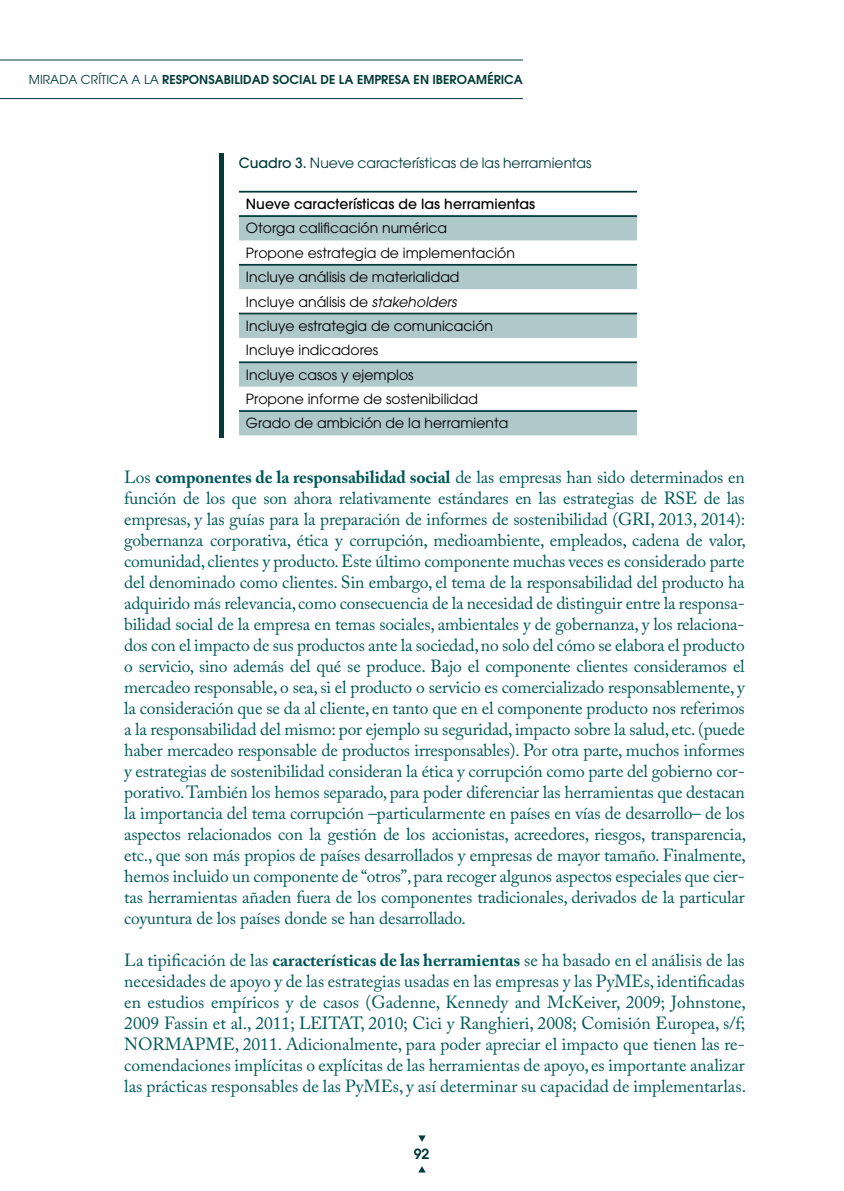
<style>
.page{position:relative;width:844px;height:1191px;background:#fff}
.page>*{position:absolute;margin:0;border:0;box-sizing:border-box;transform-origin:0 0}
.t1{font:17.5px/21px "Adobe Caslon Pro";letter-spacing:-.005em;color:#005859;text-align:justify}
.t2{font:14px/24.3px "ITC Avant Garde Pro";color:#000}
.t3{font:14px "ITC Avant Garde Pro";color:#003a39}
.t4{font:500 14px "ITC Avant Garde Pro";color:#000}
.t5{font:600 14px "ITC Avant Garde Pro";color:#003a39}
.t6{font:600 12.25px "ITC Avant Garde Pro";color:#003a39}
.s1{font-weight:400}
.s2{font-weight:500}
.s3{font-style:italic}
.s4{font-weight:700}
</style>
<div class="page">
<hr style="left:0;top:98px;width:522px;height:1px;background:#003a39">
<hr style="left:0;top:60px;width:522px;height:1px;background:#003a39">
<svg style="left:418px;top:1135px;width:7px;height:6px"></svg>
<svg style="left:418px;top:1166px;width:7px;height:6px"></svg>
<hr style="left:219px;top:153px;width:4px;height:284px;background:#003a39">
<svg style="left:239px;top:217px;width:397px;height:218px;fill:#afc8c9"></svg>
<hr style="left:239px;top:191px;width:397px;height:2px;background:#003a39">
<hr style="left:239px;top:215px;width:397px;height:2px;background:#003a39">
<hr style="left:239px;top:264px;width:397px;height:2px;background:#003a39">
<hr style="left:239px;top:313px;width:397px;height:1px;background:#003a39">
<hr style="left:239px;top:361px;width:397px;height:2px;background:#003a39">
<hr style="left:239px;top:410px;width:397px;height:2px;background:#003a39">
<p class="t6" style="left:29px;top:71px;width:495px"><span class="s1">Mirada Crítica a la</span> RESPONSABILIDAD SOCIAL DE LA EMPRESA EN IBEROAMÉRICA</p>
<p class="t3" style="left:239px;top:154px;width:354px"><span class="s2">Cuadro 3.</span> Nueve características de las herramientas</p>
<p class="t4" style="left:246px;top:195px;width:290px">Nueve características de las herramientas</p>
<p class="t2" style="left:246px;top:216px;width:270px">Otorga calificación numérica<br>Propone estrategia de implementación<br>Incluye análisis de materialidad<br>Incluye análisis de <span class="s3">stakeholders<br></span>Incluye estrategia de comunicación<br>Incluye indicadores<br>Incluye casos y ejemplos<br>Propone informe de sostenibilidad<br>Grado de ambición de la herramienta</p>
<p class="t1" style="left:124px;top:466px;width:623px">Los <span class="s4">componentes de la responsabilidad social</span> de las empresas han sido determinados en función de los que son ahora relativamente estándares en las estrategias de RSE de las empresas, y las guías para la preparación de informes de sostenibilidad (GRI, 2013, 2014): gobernanza corporativa, ética y corrupción, medioambiente, empleados, cadena de valor, comunidad, clientes y producto. Este último componente muchas veces es considerado parte del denominado como clientes. Sin embargo, el tema de la responsabilidad del producto ha adquirido más relevancia, como consecuencia de la necesidad de distinguir entre la responsa&shy;bilidad social de la empresa en temas sociales, ambientales y de gobernanza, y los relaciona&shy;dos con el impacto de sus productos ante la sociedad, no solo del cómo se elabora el producto o servicio, sino además del qué se produce. Bajo el componente clientes consideramos el mercadeo responsable, o sea, si el producto o servicio es comercializado responsablemente, y la consideración que se da al cliente, en tanto que en el componente producto nos referimos a la responsabilidad del mismo: por ejemplo su seguridad,impacto sobre la salud, etc.(puede haber mercadeo responsable de productos irresponsables). Por otra parte, muchos informes y estrategias de sostenibilidad consideran la ética y corrupción como parte del gobierno cor&shy;porativo. También los hemos separado, para poder diferenciar las herramientas que destacan la importancia del tema corrupción –particularmente en países en vías de desarrollo– de los aspectos relacionados con la gestión de los accionistas, acreedores, riesgos, transparencia, etc., que son más propios de países desarrollados y empresas de mayor tamaño. Finalmente, hemos incluido un componente de “otros”, para recoger algunos aspectos especiales que cier&shy;tas herramientas añaden fuera de los componentes tradicionales, derivados de la particular coyuntura de los países donde se han desarrollado.</p>
<p class="t1" style="left:124px;top:949px;width:623px">La tipificación de las <span class="s4">características de las herramientas</span> se ha basado en el análisis de las necesidades de apoyo y de las estrategias usadas en las empresas y las PyMEs, identificadas en estudios empíricos y de casos (Gadenne, Kennedy and McKeiver, 2009; Johnstone, 2009 Fassin et al., 2011; LEITAT, 2010; Cici y Ranghieri, 2008; Comisión Europea, s/f; NORMAPME, 2011. Adicionalmente, para poder apreciar el impacto que tienen las re&shy;comendaciones implícitas o explícitas de las herramientas de apoyo, es importante analizar las prácticas responsables de las PyMEs, y así determinar su capacidad de implementarlas.</p>
<p class="t5" style="left:413px;top:1144px;width:17px">92</p>
</div>
